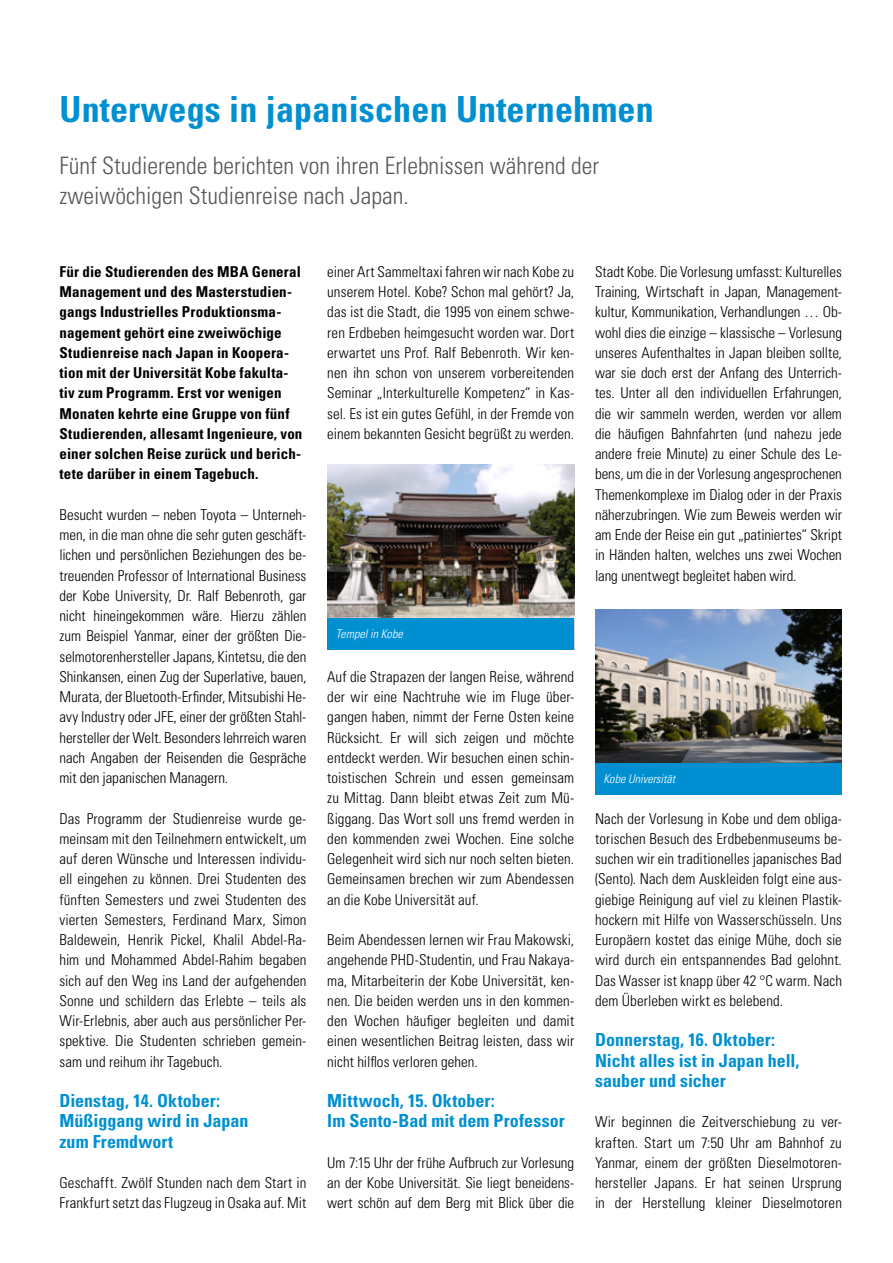
<style>
.page{position:relative;width:893px;height:1263px;background:#fff}
.page>*{position:absolute;margin:0;border:0;box-sizing:border-box;transform-origin:0 0}
.t1{font:700 condensed 36px "Univers";letter-spacing:.005em;color:#0090d1}
.t2{font:300 condensed 24px/30px "Univers";color:#575756}
.t3{font:700 condensed 18px/20.2px "Univers";color:#0090d1}
.t4{font:300 condensed 15px/20.2px "Univers";letter-spacing:.005em;color:#000;text-align:justify}
.t5{font:700 condensed 15px/20.2px "Univers";letter-spacing:.01em;color:#000}
.t6{font:italic 300 condensed 12px "Univers";color:#fff}
</style>
<div class="page">
<img style="left:327px;top:464px;width:247px;height:154px">
<img style="left:595px;top:609px;width:247px;height:154px">
<div style="left:595px;top:763px;width:247px;height:31px;background:#0090d1"></div>
<div style="left:327px;top:618px;width:247px;height:31px;background:#0090d1"></div>
<h1 class="t1" style="left:60px;top:87px;width:596px">Unterwegs in japanischen Unternehmen</h1>
<h2 class="t2" style="left:60px;top:150px;width:541px">Fünf Studierende berichten von ihren Erlebnissen während der zweiwöchigen Studienreise nach Japan.</h2>
<p class="t5" style="left:60px;top:261px;width:244px">Für die Studierenden des MBA General Management und des Masterstudien&shy;gangs Industrielles Produktionsma&shy;nagement gehört eine zweiwöchige Studienreise nach Japan in Koopera&shy;tion mit der Universität Kobe fakulta&shy;tiv zum Programm. Erst vor wenigen Monaten kehrte eine Gruppe von fünf Studierenden, allesamt Ingenieure, von einer solchen Reise zurück und berich&shy;tete darüber in einem Tagebuch.</p>
<p class="t4" style="left:60px;top:504px;width:248px">Besucht wurden – neben Toyota – Unterneh&shy;men, in die man ohne die sehr guten geschäft&shy;lichen und persönlichen Beziehungen des be&shy;treuenden Professor of International Business der Kobe University, Dr. Ralf Bebenroth, gar nicht hineingekommen wäre. Hierzu zählen zum Beispiel Yanmar, einer der größten Die&shy;selmotorenhersteller Japans, Kintetsu, die den Shinkansen, einen Zug der Superlative, bauen, Murata, der Bluetooth-Erfinder, Mitsubishi He&shy;avy Industry oder JFE, einer der größten Stahl&shy;hersteller der Welt. Besonders lehrreich waren nach Angaben der Reisenden die Gespräche mit den japanischen Managern.</p>
<p class="t4" style="left:60px;top:808px;width:248px">Das Programm der Studienreise wurde ge&shy;meinsam mit den Teilnehmern entwickelt, um auf deren Wünsche und Interessen individu&shy;ell eingehen zu können. Drei Studenten des fünften Semesters und zwei Studenten des vierten Semesters, Ferdinand Marx, Simon Baldewein, Henrik Pickel, Khalil Abdel-Ra&shy;him und Mohammed Abdel-Rahim begaben sich auf den Weg ins Land der aufgehenden Sonne und schildern das Erlebte – teils als Wir-Erlebnis, aber auch aus persönlicher Per&shy;spektive. Die Studenten schrieben gemein&shy;sam und reihum ihr Tagebuch.</p>
<p class="t3" style="left:60px;top:1090px;width:190px">Dienstag, 14. Oktober:<br>Müßiggang wird in Japan zum Fremdwort</p>
<p class="t4" style="left:60px;top:1172px;width:248px">Geschafft. Zwölf Stunden nach dem Start in<br>Frankfurt setzt das Flugzeug in Osaka auf. Mit</p>
<p class="t4" style="left:327px;top:261px;width:248px">einer Art Sammeltaxi fahren wir nach Kobe zu unserem Hotel. Kobe? Schon mal gehört? Ja, das ist die Stadt, die 1995 von einem schwe&shy;ren Erdbeben heimgesucht worden war. Dort erwartet uns Prof. Ralf Bebenroth. Wir ken&shy;nen ihn schon von unserem vorbereitenden Seminar „Interkulturelle Kompetenz“ in Kas&shy;sel. Es ist ein gutes Gefühl, in der Fremde von einem bekannten Gesicht begrüßt zu werden.</p>
<p class="t6" style="left:336px;top:627px;width:69px">Tempel in Kobe</p>
<p class="t4" style="left:327px;top:666px;width:248px">Auf die Strapazen der langen Reise, während der wir eine Nachtruhe wie im Fluge über&shy;gangen haben, nimmt der Ferne Osten keine Rücksicht. Er will sich zeigen und möchte entdeckt werden. Wir besuchen einen schin&shy;toistischen Schrein und essen gemeinsam zu Mittag. Dann bleibt etwas Zeit zum Mü&shy;ßiggang. Das Wort soll uns fremd werden in den kommenden zwei Wochen. Eine solche Gelegenheit wird sich nur noch selten bieten.<br>Gemeinsamen brechen wir zum Abendessen an die Kobe Universität auf.</p>
<p class="t4" style="left:327px;top:929px;width:248px">Beim Abendessen lernen wir Frau Makowski, angehende PHD-Studentin, und Frau Nakaya&shy;ma, Mitarbeiterin der Kobe Universität, ken&shy;nen. Die beiden werden uns in den kommen&shy;den Wochen häufiger begleiten und damit einen wesentlichen Beitrag leisten, dass wir nicht hilflos verloren gehen.</p>
<p class="t3" style="left:327px;top:1090px;width:239px">Mittwoch, 15. Oktober:<br>Im Sento-Bad mit dem Professor</p>
<p class="t4" style="left:327px;top:1152px;width:248px">Um 7:15 Uhr der frühe Aufbruch zur Vorlesung an der Kobe Universität. Sie liegt beneidens&shy;wert schön auf dem Berg mit Blick über die</p>
<p class="t4" style="left:595px;top:261px;width:248px">Stadt Kobe. Die Vorlesung umfasst: Kulturelles Training, Wirtschaft in Japan, Management&shy;kultur, Kommunikation, Verhandlungen … Ob&shy;wohl dies die einzige – klassische – Vorlesung unseres Aufenthaltes in Japan bleiben sollte, war sie doch erst der Anfang des Unterrich&shy;tes. Unter all den individuellen Erfahrungen, die wir sammeln werden, werden vor allem die häufigen Bahnfahrten (und nahezu jede andere freie Minute) zu einer Schule des Le&shy;bens, um die in der Vorlesung angesprochenen Themenkomplexe im Dialog oder in der Praxis näherzubringen. Wie zum Beweis werden wir am Ende der Reise ein gut „patiniertes“ Skript in Händen halten, welches uns zwei Wochen lang unentwegt begleitet haben wird.</p>
<p class="t6" style="left:604px;top:772px;width:73px">Kobe Universität</p>
<p class="t4" style="left:595px;top:808px;width:248px">Nach der Vorlesung in Kobe und dem obliga&shy;torischen Besuch des Erdbebenmuseums be&shy;suchen wir ein traditionelles japanisches Bad (Sento). Nach dem Auskleiden folgt eine aus&shy;giebige Reinigung auf viel zu kleinen Plastik&shy;hockern mit Hilfe von Wasserschüsseln. Uns Europäern kostet das einige Mühe, doch sie wird durch ein entspannendes Bad gelohnt.<br>Das Wasser ist knapp über 42 °C warm. Nach dem Überleben wirkt es belebend.</p>
<p class="t3" style="left:595px;top:1029px;width:206px">Donnerstag, 16. Oktober:<br>Nicht alles ist in Japan hell, sauber und sicher</p>
<p class="t4" style="left:595px;top:1112px;width:248px">Wir beginnen die Zeitverschiebung zu ver&shy;kraften. Start um 7:50 Uhr am Bahnhof zu Yanmar, einem der größten Dieselmotoren&shy;hersteller Japans. Er hat seinen Ursprung in der Herstellung kleiner Dieselmotoren</p>
</div>
